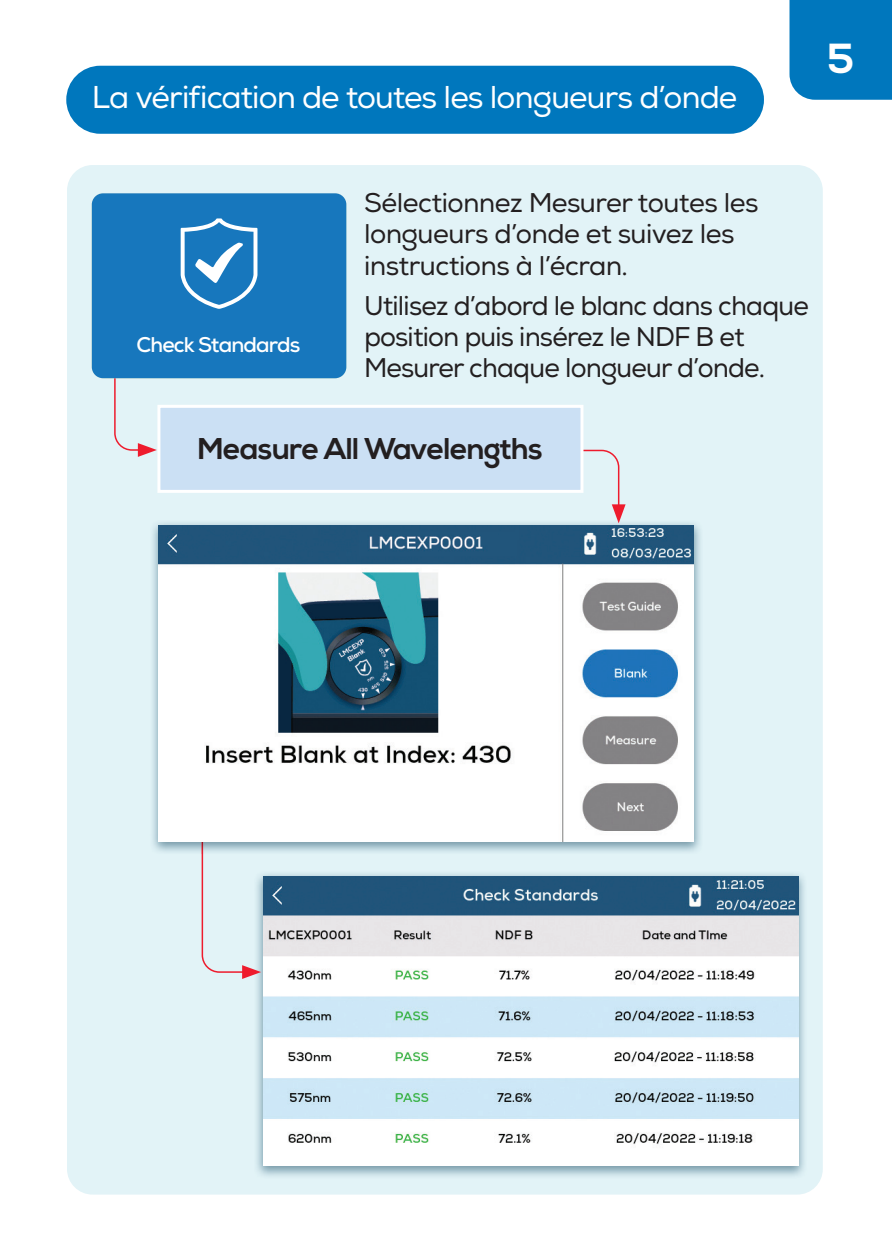
<style>
.page{position:relative;width:892px;height:1257px;background:#fff}
.page>*{position:absolute;margin:0;border:0;box-sizing:border-box;transform-origin:0 0}
.t1{font:700 42px "Nexa";color:#fff}
.t2{font:31.5px "Nexa";letter-spacing:-.03em;color:#fff}
.t3{font:700 30px "Nexa";letter-spacing:-.02em;color:#231f20}
.t4{font:27px/31.2px "Nexa";letter-spacing:-.03em;color:#231f20}
.t5{font:700 21.3px "Nexa";letter-spacing:-.04em;color:#fff}
</style>
<div class="page">
<div style="left:67px;top:165px;width:755px;height:1029px;background:#e2f3f7;border-radius:26px"></div>
<img style="left:256px;top:873px;width:549px;height:303px">
<img style="left:263px;top:877px;width:535px;height:289px">
<img style="left:152px;top:522px;width:549px;height:332px">
<svg style="left:202px;top:842px;width:59px;height:137px"></svg>
<img style="left:159px;top:525px;width:534px;height:317px">
<svg style="left:576px;top:449px;width:49px;height:74px"></svg>
<div style="left:66px;top:66px;width:698px;height:68px;background:#0077bd;border-radius:34px"></div>
<div style="left:789px;top:0;width:102px;height:100px;background:#0077bd"></div>
<div style="left:159px;top:406px;width:423px;height:85px;background:#cbe0f4"></div>
<div style="left:157px;top:405px;width:426px;height:88px;border:3px solid #fff"></div>
<svg style="left:113px;top:378px;width:44px;height:79px"></svg>
<div style="left:92px;top:193px;width:254px;height:185px;background:#1777bd"></div>
<svg style="left:181px;top:218px;width:76px;height:91px;background:#4d96cc"></svg>
<p class="t2" style="left:92px;top:86px;width:647px">La vérification de toutes les longueurs d’onde</p>
<h1 class="t1" style="left:827px;top:43px;width:28px">5</h1>
<p class="t5" style="left:136px;top:333px;width:165px">Check Standards</p>
<p class="t4" style="left:364px;top:192px;width:396px">Sélectionnez Mesurer toutes les longueurs d’onde et suivez les instructions à l’écran.</p>
<p class="t4" style="left:364px;top:294px;width:446px">Utilisez d’abord le blanc dans chaque position puis insérez le NDF B et<br>Mesurer chaque longueur d’onde.</p>
<p class="t3" style="left:198px;top:437px;width:346px">Measure All Wavelengths</p>
</div>
